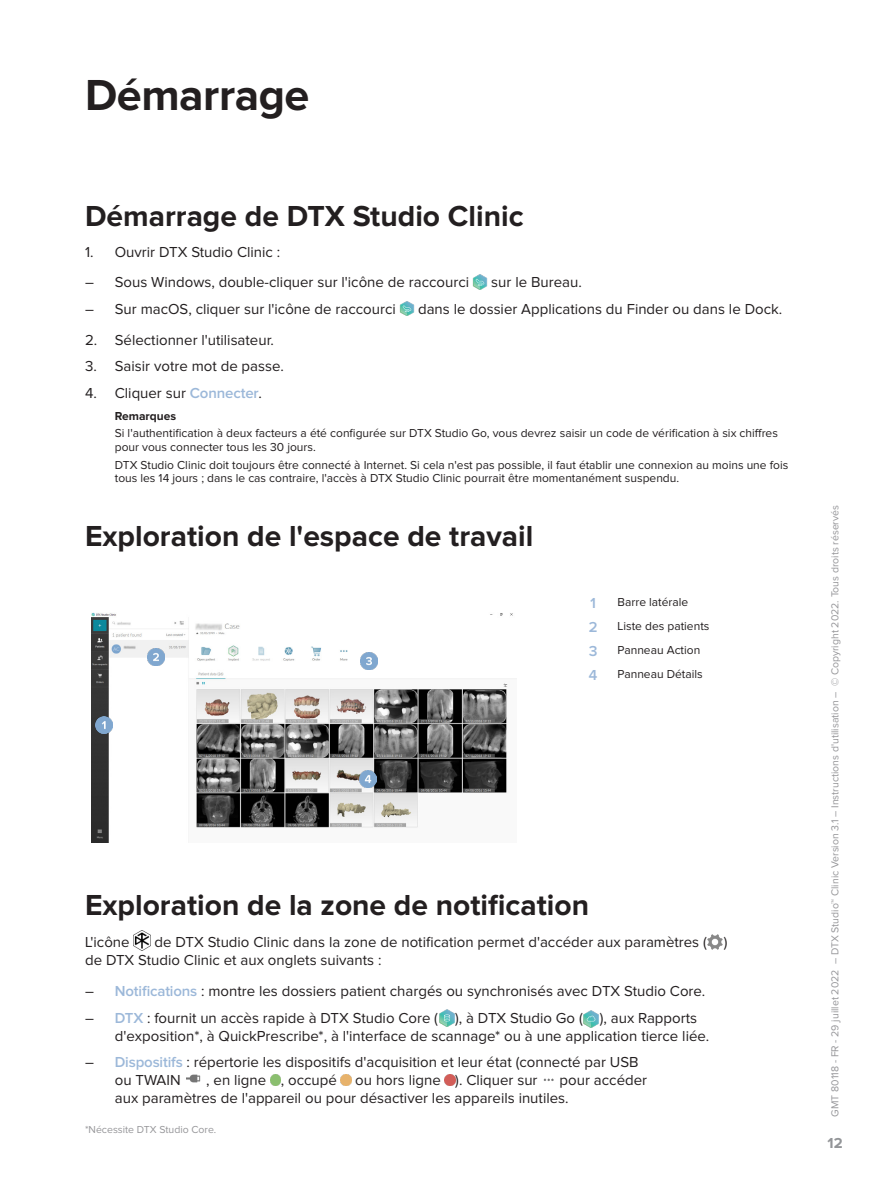
<style>
.page{position:relative;width:893px;height:1191px;background:#fff}
.page>*{position:absolute;margin:0;border:0;box-sizing:border-box;transform-origin:0 0}
.Header_1{font:700 45px "Proxima Nova";letter-spacing:-.01em;color:#231f20}
.Header_2{font:700 30px "Proxima Nova";color:#231f20}
.Body{font:15px/18px "Proxima Nova";color:#231f20}
.Table_header_1{font:600 15px "Proxima Nova";color:#9cb8d9}
.t1{font:700 15px "Proxima Nova";color:#939598}
.Note{font:12px/13.5px "Proxima Nova";color:#231f20}
.Table_body{font:12px "Proxima Nova";color:#231f20}
.Note-2{font:700 12px "Proxima Nova";color:#231f20}
.Footnote{font:10.5px "Proxima Nova";color:#969699}
.s1{font-weight:600;color:#9cb8d9}
</style>
<div class="page">
<img style="left:473px;top:275px;width:14px;height:14px">
<img style="left:400px;top:301px;width:14px;height:15px">
<img style="left:91px;top:612px;width:425px;height:231px">
<img style="left:96px;top:716px;width:17px;height:17px">
<img style="left:147px;top:648px;width:17px;height:17px">
<img style="left:361px;top:652px;width:17px;height:17px">
<img style="left:359px;top:771px;width:17px;height:17px">
<img style="left:134px;top:931px;width:17px;height:19px">
<img style="left:707px;top:934px;width:16px;height:16px">
<img style="left:439px;top:1009px;width:16px;height:17px">
<img style="left:583px;top:1010px;width:16px;height:17px">
<img style="left:187px;top:1074px;width:13px;height:9px">
<svg style="left:270px;top:1074px;width:11px;height:11px"></svg>
<svg style="left:341px;top:1074px;width:10px;height:11px"></svg>
<svg style="left:445px;top:1074px;width:10px;height:11px"></svg>
<img style="left:543px;top:1078px;width:11px;height:3px">
<p class="Header_1" style="left:85px;top:74px;width:226px">Démarrage</p>
<p class="Header_2" style="left:85px;top:202px;width:440px">Démarrage de DTX Studio Clinic</p>
<p class="Body" style="left:85px;top:243px;width:197px">1. Ouvrir DTX Studio Clinic :</p>
<p class="Body" style="left:85px;top:274px;width:386px">– Sous Windows, double-cliquer sur l'icône de raccourci</p>
<p class="Body" style="left:491px;top:274px;width:92px">sur le Bureau.</p>
<p class="Body" style="left:85px;top:300px;width:312px">– Sur macOS, cliquer sur l'icône de raccourci</p>
<p class="Body" style="left:418px;top:300px;width:366px">dans le dossier Applications du Finder ou dans le Dock.</p>
<p class="Body" style="left:85px;top:331px;width:190px">2. Sélectionner l'utilisateur.</p>
<p class="Body" style="left:85px;top:358px;width:200px">3. Saisir votre mot de passe.</p>
<p class="Body" style="left:85px;top:384px;width:179px">4. Cliquer sur <span class="s1">Connecter</span>.</p>
<p class="Note-2" style="left:115px;top:410px;width:63px">Remarques</p>
<p class="Note" style="left:115px;top:427px;width:665px">Si l'authentification à deux facteurs a été configurée sur DTX Studio Go, vous devrez saisir un code de vérification à six chiffres pour vous connecter tous les 30 jours.</p>
<p class="Note" style="left:115px;top:458px;width:675px">DTX Studio Clinic doit toujours être connecté à Internet. Si cela n'est pas possible, il faut établir une connexion au moins une fois tous les 14 jours ; dans le cas contraire, l'accès à DTX Studio Clinic pourrait être momentanément suspendu.</p>
<p class="Header_2" style="left:85px;top:522px;width:450px">Exploration de l'espace de travail</p>
<p class="Table_header_1" style="left:589px;top:596px;width:11px">1</p>
<p class="Table_body" style="left:618px;top:596px;width:72px">Barre latérale</p>
<p class="Table_header_1" style="left:589px;top:620px;width:11px">2</p>
<p class="Table_body" style="left:618px;top:620px;width:93px">Liste des patients</p>
<p class="Table_header_1" style="left:589px;top:644px;width:11px">3</p>
<p class="Table_body" style="left:618px;top:644px;width:84px">Panneau Action</p>
<p class="Table_header_1" style="left:589px;top:668px;width:11px">4</p>
<p class="Table_body" style="left:618px;top:668px;width:87px">Panneau Détails</p>
<p class="Header_2" style="left:85px;top:891px;width:506px">Exploration de la zone de notification</p>
<p class="Body" style="left:85px;top:934px;width:46px">L'icône</p>
<p class="Body" style="left:85px;top:934px;width:644px;text-indent:69px">de DTX Studio Clinic dans la zone de notification permet d'accéder aux paramètres ( ) de DTX Studio Clinic et aux onglets suivants :</p>
<p class="Body" style="left:85px;top:982px;width:622px">– <span class="s1">Notifications</span> : montre les dossiers patient chargés ou synchronisés avec DTX Studio Core.</p>
<p class="Body" style="left:115px;top:1009px;width:596px;text-indent:-30px">– <span class="s1">DTX</span> : fournit un accès rapide à DTX Studio Core ( ), à DTX Studio Go ( ), aux Rapports d'exposition*, à QuickPrescribe*, à l'interface de scannage* ou à une application tierce liée.</p>
<p class="Body" style="left:115px;top:1053px;width:525px;text-indent:-30px">– <span class="s1">Dispositifs</span> : répertorie les dispositifs d'acquisition et leur état (connecté par USB ou TWAIN</p>
<p class="Body" style="left:115px;top:1071px;width:534px;text-indent:445px">pour accéder aux paramètres de l'appareil ou pour désactiver les appareils inutiles.</p>
<p class="Footnote" style="left:85px;top:1124px;width:133px">*Nécessite DTX Studio Core.</p>
<p class="Body" style="left:206px;top:1071px;width:333px">, en ligne , occupé ou hors ligne ). Cliquer sur</p>
<p class="Footnote" style="left:830px;top:1116px;width:613px;rotate:-90deg">GMT 80118 - FR - 29 juillet 2022 – DTX Studio™ Clinic Version 3.1 – Instructions d'utilisation – © Copyright 2022. Tous droits réservés</p>
<p class="t1" style="left:827px;top:1135px;width:17px">12</p>
</div>
